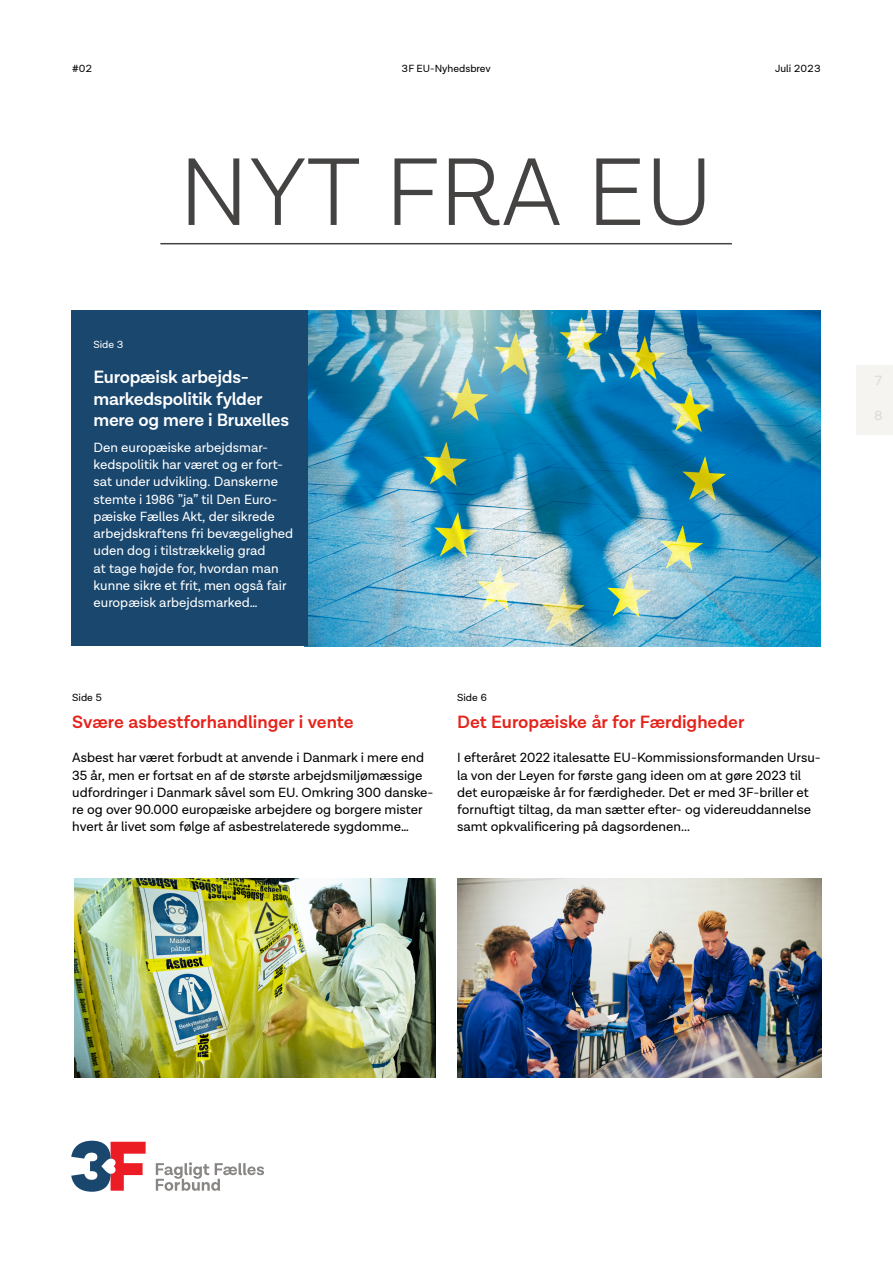
<style>
.page{position:relative;width:893px;height:1263px;background:#fff}
.page>*{position:absolute;margin:0;border:0;box-sizing:border-box;transform-origin:0 0}
.t1{font:300 97.5px "Lota Grotesque";color:#454242}
.t2{font:600 18px "Lota Grotesque";color:#e5231b}
.t3{font:600 18px/21.8px "Lota Grotesque";letter-spacing:-.015em;color:#fff}
.t4{font:13.5px/17.2px "Lota Grotesque";color:#000}
.t5{font:13.5px/17.2px "Lota Grotesque";color:#fff}
.t6{font:13.5px "Lota Grotesque";color:#dcdbd0}
.t7{font:10.5px "Lota Grotesque";color:#000}
.t8{font:10.5px "Lota Grotesque";color:#fff}
</style>
<div class="page">
<img style="left:457px;top:878px;width:365px;height:199px">
<img style="left:74px;top:878px;width:362px;height:200px">
<img style="left:308px;top:310px;width:513px;height:336px">
<svg style="left:71px;top:1141px;width:75px;height:51px"></svg>
<svg style="left:156px;top:1162px;width:108px;height:29px"></svg>
<hr style="left:160px;top:243px;width:572px;height:1px;background:#454242">
<div style="left:71px;top:310px;width:237px;height:336px;background:#19476e"></div>
<div style="left:856px;top:366px;width:37px;height:34px;background:#f5f4f1"></div>
<div style="left:856px;top:400px;width:37px;height:35px;background:#f5f4f1"></div>
<p class="t7" style="left:72px;top:63px;width:22px">#02</p>
<p class="t7" style="left:402px;top:63px;width:91px">3F EU-Nyhedsbrev</p>
<p class="t7" style="left:775px;top:63px;width:47px">Juli 2023</p>
<h1 class="t1" style="left:179px;top:139px;width:535px">NYT FRA EU</h1>
<p class="t8" style="left:94px;top:339px;width:31px">Side 3</p>
<h2 class="t3" style="left:94px;top:366px;width:197px">Europæisk arbejds&shy;markedspolitik fylder mere og mere i Bruxelles</h2>
<p class="t5" style="left:94px;top:439px;width:201px">Den europæiske arbejdsmar&shy;kedspolitik har været og er fort&shy;sat under udvikling. Danskerne stemte i 1986 ”ja” til Den Euro&shy;pæiske Fælles Akt, der sikrede arbejdskraftens fri bevægelighed uden dog i tilstrækkelig grad<br>at tage højde for, hvordan man kunne sikre et frit, men også fair europæisk arbejdsmarked…</p>
<p class="t7" style="left:72px;top:692px;width:31px">Side 5</p>
<h2 class="t2" style="left:72px;top:711px;width:283px">Svære asbestforhandlinger i vente</h2>
<p class="t4" style="left:72px;top:749px;width:363px">Asbest har været forbudt at anvende i Danmark i mere end 35 år, men er fortsat en af de største arbejdsmiljømæssige udfordringer i Danmark såvel som EU. Omkring 300 danske&shy;re og over 90.000 europæiske arbejdere og borgere mister hvert år livet som følge af asbestrelaterede sygdomme…</p>
<p class="t7" style="left:457px;top:692px;width:31px">Side 6</p>
<h2 class="t2" style="left:457px;top:711px;width:289px">Det Europæiske år for Færdigheder</h2>
<p class="t4" style="left:457px;top:749px;width:365px">I efteråret 2022 italesatte EU-Kommissionsformanden Ursu&shy;la von der Leyen for første gang ideen om at gøre 2023 til det europæiske år for færdigheder. Det er med 3F-briller et fornuftigt tiltag, da man sætter efter- og videreuddannelse samt opkvalificering på dagsordenen...</p>
<p class="t6" style="left:874px;top:373px;width:10px">7</p>
<p class="t6" style="left:874px;top:408px;width:10px">8</p>
</div>
